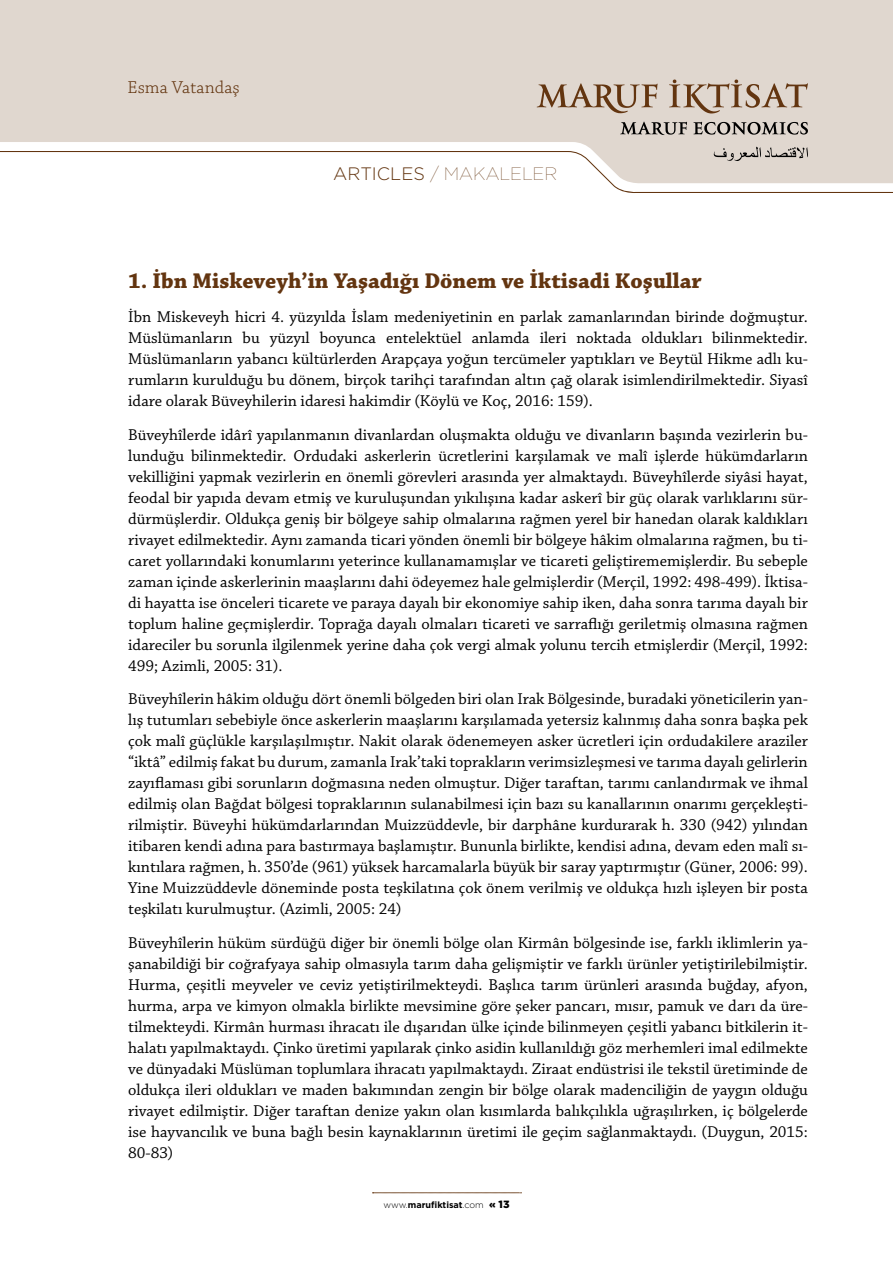
<style>
.page{position:relative;width:893px;height:1263px;background:#fff}
.page>*{position:absolute;margin:0;border:0;box-sizing:border-box;transform-origin:0 0}
.t1{font:700 22.5px "Chaparral Pro";color:#633510}
.t2{font:18px "Gotham Thin Tr";color:#633510}
.t3{font:18px "Chaparral Pro Light Capt";color:#633510}
.t4{font:16.5px/21px "Chaparral Pro";color:#000;text-align:justify}
.t5{font:9px "Gotham Bold Tr";color:#000}
.s1{font-family:"Gotham Light Tr"}
.s2{font-family:"Gotham Black Tr";font-size:10.5px}
</style>
<div class="page">
<div style="left:0;top:0;width:893px;height:146px;background:#e0d7cf"></div>
<svg style="left:372px;top:1192px;width:149px;height:1px"></svg>
<svg style="left:537px;top:83px;width:121px;height:30px;background:#beab9c"></svg>
<svg style="left:669px;top:80px;width:139px;height:33px;background:#c3b2a3"></svg>
<svg style="left:620px;top:122px;width:67px;height:13px"></svg>
<svg style="left:693px;top:122px;width:115px;height:13px"></svg>
<svg style="left:0;top:146px;width:893px;height:47px"></svg>
<p class="t3" style="left:128px;top:77px;width:114px">Esma Vatandaş</p>
<p class="t2" style="left:333px;top:165px;width:226px"><span class="s1">ARTICLES</span> / MAKALELER</p>
<h1 class="t1" style="left:128px;top:268px;width:575px">1. İbn Miskeveyh’in Yaşadığı Dönem ve İktisadi Koşullar</h1>
<p class="t4" style="left:128px;top:307px;width:681px">İbn Miskeveyh hicri 4. yüzyılda İslam medeniyetinin en parlak zamanlarından birinde doğmuştur.<br>Müslümanların bu yüzyıl boyunca entelektüel anlamda ileri noktada oldukları bilinmektedir.<br>Müslümanların yabancı kültürlerden Arapçaya yoğun tercümeler yaptıkları ve Beytül Hikme adlı ku&shy;rumların kurulduğu bu dönem, birçok tarihçi tarafından altın çağ olarak isimlendirilmektedir. Siyasî idare olarak Büveyhilerin idaresi hakimdir (Köylü ve Koç, 2016: 159).</p>
<p class="t4" style="left:128px;top:424px;width:681px">Büveyhîlerde idârî yapılanmanın divanlardan oluşmakta olduğu ve divanların başında vezirlerin bu&shy;lunduğu bilinmektedir. Ordudaki askerlerin ücretlerini karşılamak ve malî işlerde hükümdarların vekilliğini yapmak vezirlerin en önemli görevleri arasında yer almaktaydı. Büveyhîlerde siyâsi hayat, feodal bir yapıda devam etmiş ve kuruluşundan yıkılışına kadar askerî bir güç olarak varlıklarını sür&shy;dürmüşlerdir. Oldukça geniş bir bölgeye sahip olmalarına rağmen yerel bir hanedan olarak kaldıkları rivayet edilmektedir. Aynı zamanda ticari yönden önemli bir bölgeye hâkim olmalarına rağmen, bu ti&shy;caret yollarındaki konumlarını yeterince kullanamamışlar ve ticareti geliştirememişlerdir. Bu sebeple zaman içinde askerlerinin maaşlarını dahi ödeyemez hale gelmişlerdir (Merçil, 1992: 498-499). İktisa&shy;di hayatta ise önceleri ticarete ve paraya dayalı bir ekonomiye sahip iken, daha sonra tarıma dayalı bir toplum haline geçmişlerdir. Toprağa dayalı olmaları ticareti ve sarraflığı geriletmiş olmasına rağmen idareciler bu sorunla ilgilenmek yerine daha çok vergi almak yolunu tercih etmişlerdir (Merçil, 1992:<br>499; Azimli, 2005: 31).</p>
<p class="t4" style="left:128px;top:689px;width:681px">Büveyhîlerin hâkim olduğu dört önemli bölgeden biri olan Irak Bölgesinde, buradaki yöneticilerin yan&shy;lış tutumları sebebiyle önce askerlerin maaşlarını karşılamada yetersiz kalınmış daha sonra başka pek çok malî güçlükle karşılaşılmıştır. Nakit olarak ödenemeyen asker ücretleri için ordudakilere araziler “iktâ” edilmiş fakat bu durum, zamanla Irak’taki toprakların verimsizleşmesi ve tarıma dayalı gelirlerin zayıflaması gibi sorunların doğmasına neden olmuştur. Diğer taraftan, tarımı canlandırmak ve ihmal edilmiş olan Bağdat bölgesi topraklarının sulanabilmesi için bazı su kanallarının onarımı gerçekleşti&shy;rilmiştir. Büveyhi hükümdarlarından Muizzüddevle, bir darphâne kurdurarak h. 330 (942) yılından itibaren kendi adına para bastırmaya başlamıştır. Bununla birlikte, kendisi adına, devam eden malî sı&shy;kıntılara rağmen, h. 350’de (961) yüksek harcamalarla büyük bir saray yaptırmıştır (Güner, 2006: 99).<br>Yine Muizzüddevle döneminde posta teşkilatına çok önem verilmiş ve oldukça hızlı işleyen bir posta teşkilatı kurulmuştur. (Azimli, 2005: 24)</p>
<p class="t4" style="left:128px;top:933px;width:681px">Büveyhîlerin hüküm sürdüğü diğer bir önemli bölge olan Kirmân bölgesinde ise, farklı iklimlerin ya&shy;şanabildiği bir coğrafyaya sahip olmasıyla tarım daha gelişmiştir ve farklı ürünler yetiştirilebilmiştir.<br>Hurma, çeşitli meyveler ve ceviz yetiştirilmekteydi. Başlıca tarım ürünleri arasında buğday, afyon, hurma, arpa ve kimyon olmakla birlikte mevsimine göre şeker pancarı, mısır, pamuk ve darı da üre&shy;tilmekteydi. Kirmân hurması ihracatı ile dışarıdan ülke içinde bilinmeyen çeşitli yabancı bitkilerin it&shy;halatı yapılmaktaydı. Çinko üretimi yapılarak çinko asidin kullanıldığı göz merhemleri imal edilmekte ve dünyadaki Müslüman toplumlara ihracatı yapılmaktaydı. Ziraat endüstrisi ile tekstil üretiminde de oldukça ileri oldukları ve maden bakımından zengin bir bölge olarak madenciliğin de yaygın olduğu rivayet edilmiştir. Diğer taraftan denize yakın olan kısımlarda balıkçılıkla uğraşılırken, iç bölgelerde ise hayvancılık ve buna bağlı besin kaynaklarının üretimi ile geçim sağlanmaktaydı. (Duygun, 2015:<br>80-83)</p>
<p class="t5" style="left:383px;top:1199px;width:128px"><span class="s1">www.</span>marufiktisat<span class="s1">.com</span> <span class="s2">« 13</span></p>
</div>
